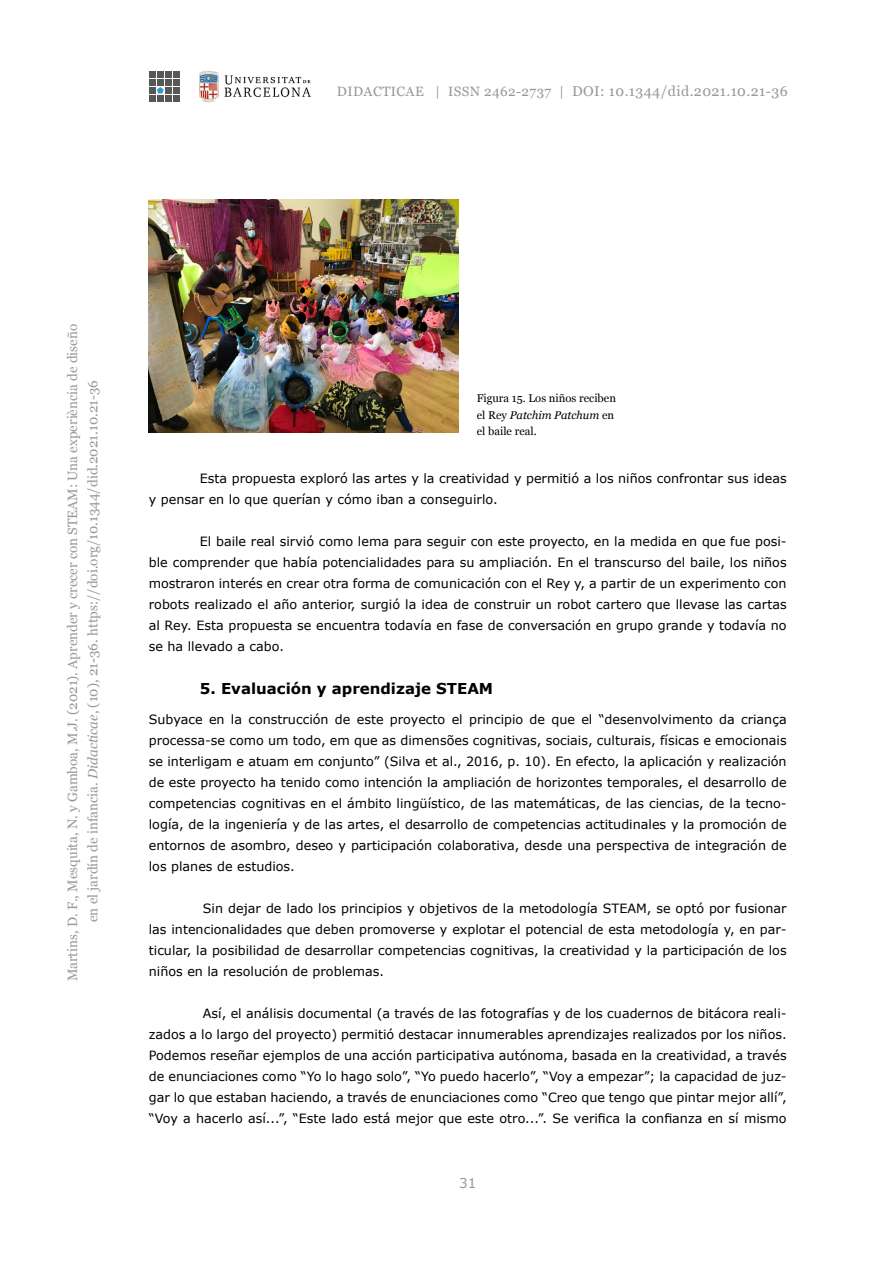
<style>
.page{position:relative;width:893px;height:1263px;background:#fff}
.page>*{position:absolute;margin:0;border:0;box-sizing:border-box;transform-origin:0 0}
.t1{font:700 15px "Verdana";color:#000}
.t2{font:14.25px "Georgia";letter-spacing:.03em;color:#999898}
.t3{font:13.5px/20.2px "Georgia";color:#999898;text-align:center}
.t4{font:13.5px "Verdana";color:#999898}
.t5{font:12.75px/21px "Verdana";color:#000;text-align:justify}
.t6{font:11.25px/16.5px "Georgia";color:#000}
.s1{font-size:13.5px}
.s2{font-style:italic}
</style>
<div class="page">
<img style="left:199px;top:71px;width:112px;height:32px">
<div style="left:149px;top:79px;width:6px;height:7px;background:#575756"></div>
<div style="left:157px;top:79px;width:7px;height:7px;background:#575756"></div>
<div style="left:165px;top:79px;width:7px;height:7px;background:#575756"></div>
<div style="left:174px;top:79px;width:6px;height:7px;background:#575756"></div>
<div style="left:165px;top:87px;width:7px;height:6px;background:#575756"></div>
<div style="left:165px;top:95px;width:7px;height:6px;background:#575756"></div>
<svg style="left:174px;top:87px;width:6px;height:14px"></svg>
<div style="left:149px;top:71px;width:6px;height:7px;background:#575756"></div>
<div style="left:157px;top:71px;width:7px;height:7px;background:#575756"></div>
<div style="left:165px;top:71px;width:7px;height:7px;background:#575756"></div>
<div style="left:174px;top:71px;width:6px;height:7px;background:#575756"></div>
<svg style="left:149px;top:87px;width:15px;height:14px"></svg>
<img style="left:149px;top:200px;width:310px;height:232px">
<p class="t2" style="left:337px;top:81px;width:452px"><span class="s1">DIDACTICAE | ISSN 2462-2737 |</span> DOI: 10.1344/did.2021.10.21-36</p>
<p class="t3" style="left:62px;top:981px;width:659px;rotate:-90deg">Martins, D. F., Mesquita, N. y Gamboa, M.J. (2021). Aprender y crecer con STEAM: Una experiència de diseño en el jardín de infancia. <span class="s2">Didacticae</span>, (10), 21-36. https://doi.org/10.1344/did.2021.10.21-36</p>
<p class="t6" style="left:477px;top:390px;width:141px">Figura 15. Los niños reciben el Rey <span class="s2">Patchim Patchum</span> en el baile real.</p>
<p class="t5" style="left:149px;top:468px;width:639px;text-indent:51px">Esta propuesta exploró las artes y la creatividad y permitió a los niños confrontar sus ideas y pensar en lo que querían y cómo iban a conseguirlo.</p>
<p class="t5" style="left:149px;top:531px;width:639px;text-indent:51px">El baile real sirvió como lema para seguir con este proyecto, en la medida en que fue posi&shy;ble comprender que había potencialidades para su ampliación. En el transcurso del baile, los niños mostraron interés en crear otra forma de comunicación con el Rey y, a partir de un experimento con robots realizado el año anterior, surgió la idea de construir un robot cartero que llevase las cartas al Rey. Esta propuesta se encuentra todavía en fase de conversación en grupo grande y todavía no se ha llevado a cabo.</p>
<p class="t1" style="left:200px;top:679px;width:295px">5. Evaluación y aprendizaje STEAM</p>
<p class="t5" style="left:149px;top:709px;width:639px">Subyace en la construcción de este proyecto el principio de que el “desenvolvimento da criança processa-se como um todo, em que as dimensões cognitivas, sociais, culturais, físicas e emocionais se interligam e atuam em conjunto” (Silva et al., 2016, p. 10). En efecto, la aplicación y realización de este proyecto ha tenido como intención la ampliación de horizontes temporales, el desarrollo de competencias cognitivas en el ámbito lingüístico, de las matemáticas, de las ciencias, de la tecno&shy;logía, de la ingeniería y de las artes, el desarrollo de competencias actitudinales y la promoción de entornos de asombro, deseo y participación colaborativa, desde una perspectiva de integración de los planes de estudios.</p>
<p class="t5" style="left:149px;top:898px;width:639px;text-indent:54px">Sin dejar de lado los principios y objetivos de la metodología STEAM, se optó por fusionar las intencionalidades que deben promoverse y explotar el potencial de esta metodología y, en par&shy;ticular, la posibilidad de desarrollar competencias cognitivas, la creatividad y la participación de los niños en la resolución de problemas.</p>
<p class="t5" style="left:149px;top:1003px;width:639px;text-indent:54px">Así, el análisis documental (a través de las fotografías y de los cuadernos de bitácora reali&shy;zados a lo largo del proyecto) permitió destacar innumerables aprendizajes realizados por los niños.<br>Podemos reseñar ejemplos de una acción participativa autónoma, basada en la creatividad, a través de enunciaciones como “Yo lo hago solo”, “Yo puedo hacerlo”, “Voy a empezar”; la capacidad de juz&shy;gar lo que estaban haciendo, a través de enunciaciones como “Creo que tengo que pintar mejor allí”, “Voy a hacerlo así...”, “Este lado está mejor que este otro...”. Se verifica la confianza en sí mismo</p>
<p class="t4" style="left:459px;top:1175px;width:19px">31</p>
</div>
